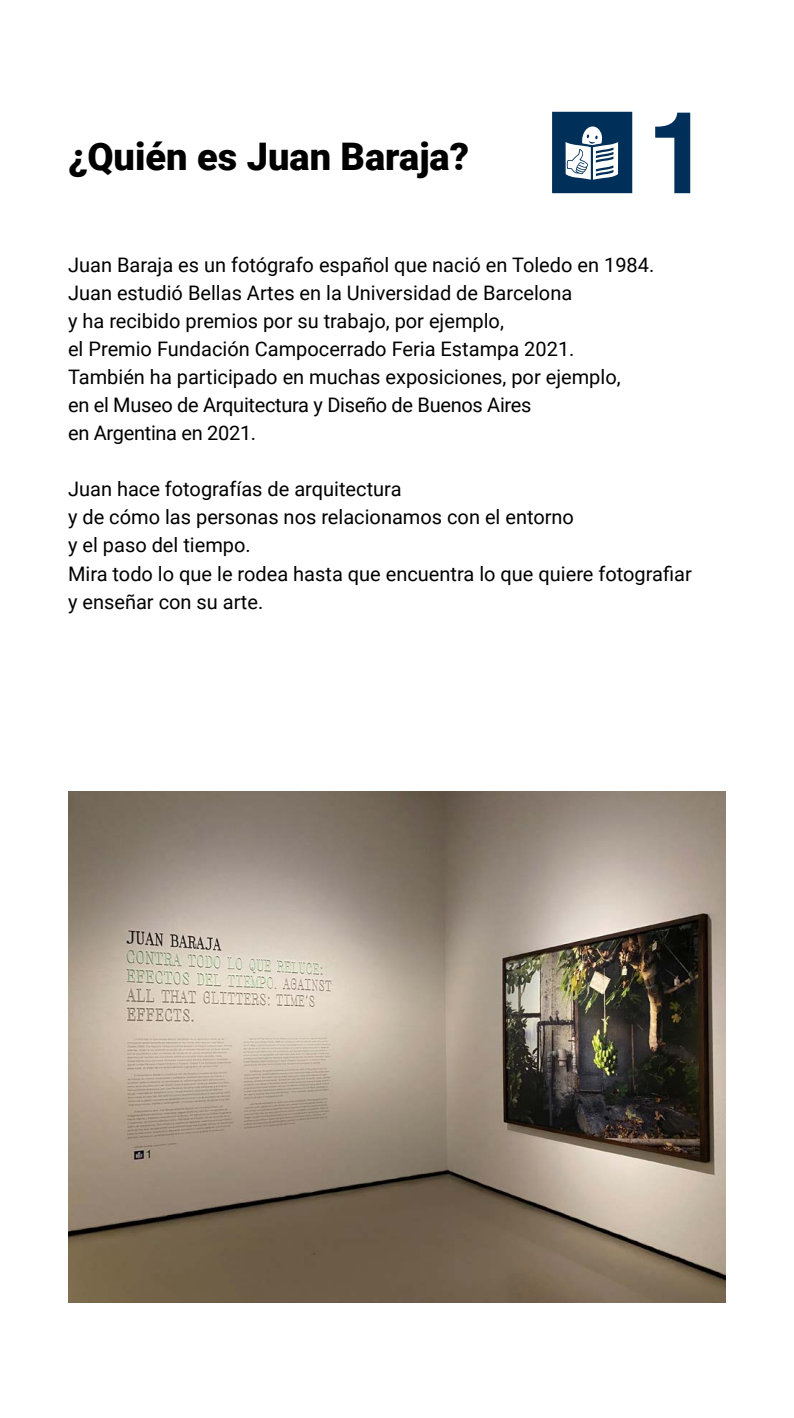
<style>
.page{position:relative;width:794px;height:1418px;background:#fff}
.page>*{position:absolute;margin:0;border:0;box-sizing:border-box;transform-origin:0 0}
.t1{font:700 113.4px "Helvetica LT Std";color:#003059}
.t2{font:900 38px "Roboto";color:#000}
.t3{font:20px "Roboto";color:#000}
</style>
<div class="page">
<svg style="left:552px;top:112px;width:80px;height:81px"></svg>
<img style="left:68px;top:791px;width:658px;height:511px">
<p class="t2" style="left:68px;top:130px;width:402px">¿Quién es Juan Baraja?</p>
<p class="t1" style="left:647px;top:84px;width:65px">1</p>
<p class="t3" style="left:68px;top:251px;width:588px">Juan Baraja es un fotógrafo español que nació en Toledo en 1984.</p>
<p class="t3" style="left:68px;top:279px;width:506px">Juan estudió Bellas Artes en la Universidad de Barcelona</p>
<p class="t3" style="left:68px;top:307px;width:437px">y ha recibido premios por su trabajo, por ejemplo,</p>
<p class="t3" style="left:68px;top:335px;width:508px">el Premio Fundación Campocerrado Feria Estampa 2021.</p>
<p class="t3" style="left:68px;top:363px;width:554px">También ha participado en muchas exposiciones, por ejemplo,</p>
<p class="t3" style="left:68px;top:391px;width:465px">en el Museo de Arquitectura y Diseño de Buenos Aires</p>
<p class="t3" style="left:68px;top:419px;width:190px">en Argentina en 2021.</p>
<p class="t3" style="left:68px;top:475px;width:335px">Juan hace fotografías de arquitectura</p>
<p class="t3" style="left:68px;top:503px;width:507px">y de cómo las personas nos relacionamos con el entorno</p>
<p class="t3" style="left:68px;top:531px;width:184px">y el paso del tiempo.</p>
<p class="t3" style="left:68px;top:559px;width:625px">Mira todo lo que le rodea hasta que encuentra lo que quiere fotografiar</p>
<p class="t3" style="left:68px;top:587px;width:197px">y enseñar con su arte.</p>
</div>
